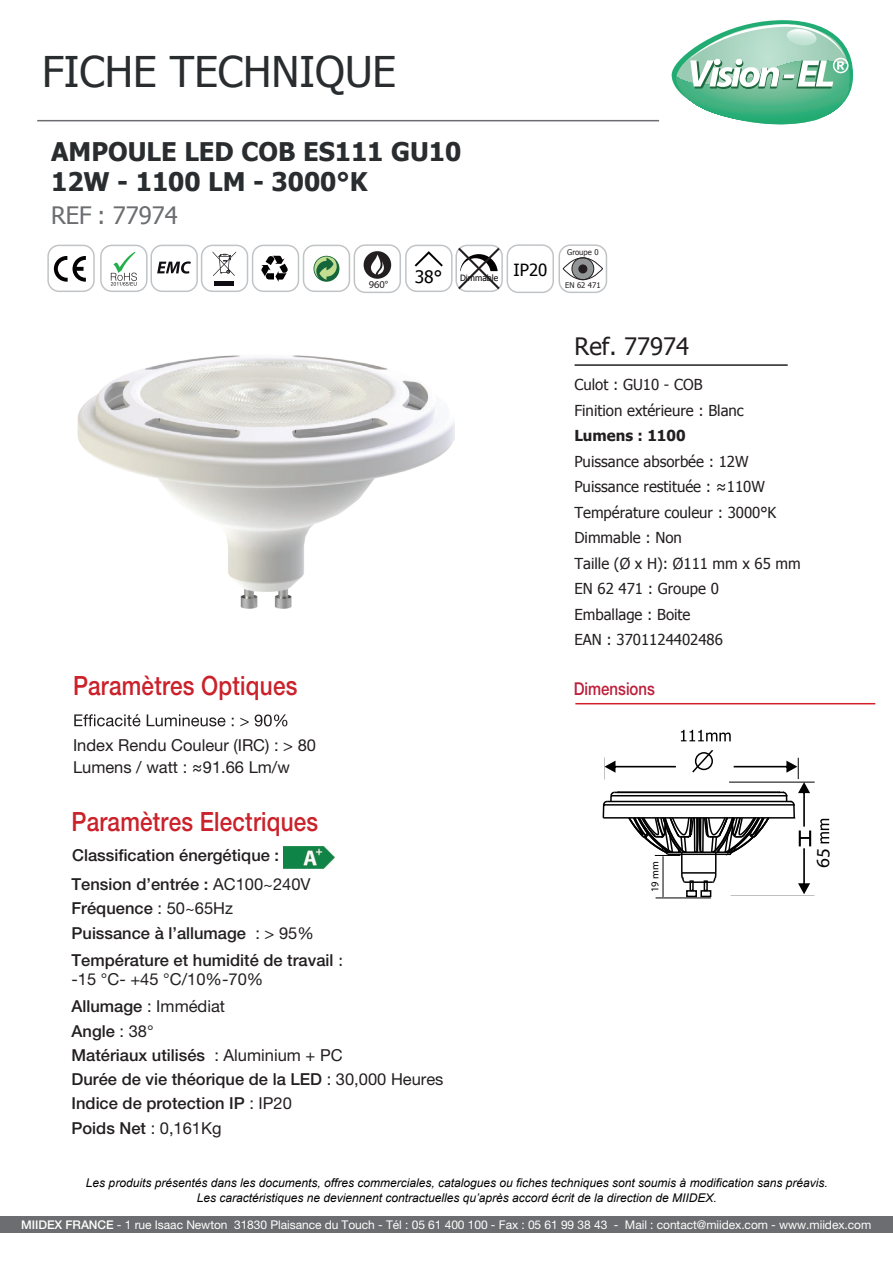
<style>
.page{position:relative;width:893px;height:1263px;background:#fff}
.page>*{position:absolute;margin:0;border:0;box-sizing:border-box;transform-origin:0 0}
.t1{font:42.3px "Tahoma";color:#292d2f}
.t2{font:500 26.55px "Helvetica Neue LT Std";letter-spacing:.01em;color:#cb212b;scale:.85 1}
.t3{font:700 25.65px/30.6px "Tahoma";color:#292d2f}
.t4{font:24px "Tahoma";color:#6c6d70}
.t5{font:24px "Tahoma";color:#231f20}
.t6{font:500 17.7px "Helvetica Neue LT Std";color:#bc1e3b;scale:.85 1}
.t7{font:500 16.5px/24.2px "Helvetica Neue LT Std";color:#231f20}
.t8{font:16.5px/21.6px "Helvetica Neue LT Std";color:#231f20}
.t9{font:15.15px/25.5px "Tahoma";color:#231f20}
.t10{font:700 15.15px "Tahoma";color:#231f20}
.t11{font:italic 12px/14.4px "Arial";color:#000001;text-align:center}
.t12{font:12px "Helvetica Neue LT Std";letter-spacing:-.005em;color:#fff}
.t13{font:10.5px "Myriad Pro";color:#231f20}
.t14{font:10.5px "Myriad Pro";color:#000}
.t15{font:8.7px "Tahoma";color:#000}
.t16{font:7.8px "Tahoma";color:#231f20}
.s1{font-family:"Tahoma";font-size:15.15px}
.s2{font-weight:400}
.s3{font-family:"Tahoma";font-weight:400;font-size:15.15px}
.s4{font-weight:500}
</style>
<div class="page">
<hr style="left:37px;top:120px;width:622px;height:1px;background:#6c6d70">
<svg style="left:672px;top:20px;width:181px;height:105px"></svg>
<svg style="left:74px;top:714px;width:213px;height:12px"></svg>
<hr style="left:575px;top:364px;width:213px;height:2px;background:#231f20">
<div style="left:303px;top:245px;width:47px;height:47px;border:1px solid #c1c4c7;border-radius:11px"></div>
<div style="left:100px;top:245px;width:48px;height:47px;border:1px solid #c1c4c7;border-radius:11px"></div>
<div style="left:47px;top:245px;width:48px;height:47px;border:1px solid #c1c4c7;border-radius:11px"></div>
<div style="left:150px;top:245px;width:48px;height:47px;border:1px solid #c1c4c7;border-radius:11px"></div>
<div style="left:201px;top:245px;width:47px;height:47px;border:1px solid #c1c4c7;border-radius:11px"></div>
<div style="left:252px;top:245px;width:47px;height:47px;border:1px solid #c1c4c7;border-radius:11px"></div>
<svg style="left:54px;top:256px;width:32px;height:26px"></svg>
<svg style="left:157px;top:261px;width:34px;height:13px"></svg>
<svg style="left:213px;top:251px;width:23px;height:25px"></svg>
<div style="left:214px;top:281px;width:20px;height:5px;background:#0f0c12"></div>
<svg style="left:261px;top:256px;width:27px;height:26px"></svg>
<svg style="left:313px;top:256px;width:26px;height:26px"></svg>
<div style="left:405px;top:245px;width:48px;height:47px;border:1px solid #c1c4c7;border-radius:11px"></div>
<div style="left:455px;top:245px;width:48px;height:47px;border:1px solid #c1c4c7;border-radius:11px"></div>
<div style="left:507px;top:244px;width:47px;height:49px;border:1px solid #c1c4c7;border-radius:11px"></div>
<div style="left:354px;top:244px;width:47px;height:49px;border:1px solid #c1c4c7;border-radius:11px"></div>
<div style="left:364px;top:251px;width:27px;height:28px;background:#231f20;border-radius:50%"></div>
<svg style="left:371px;top:254px;width:13px;height:21px"></svg>
<svg style="left:111px;top:252px;width:26px;height:34px"></svg>
<svg style="left:456px;top:245px;width:46px;height:47px"></svg>
<img style="left:284px;top:846px;width:51px;height:22px">
<img style="left:77px;top:355px;width:378px;height:253px">
<div style="left:558px;top:244px;width:49px;height:49px;border:1px solid #c1c4c7;border-radius:11px"></div>
<div style="left:572px;top:257px;width:22px;height:23px;background:#929697;border:1px solid #231f20;border-radius:50%"></div>
<div style="left:563px;top:257px;width:40px;height:23px;border:1px solid #231f20;border-radius:50%"></div>
<div style="left:578px;top:264px;width:9px;height:9px;background:#231f20;border-radius:50%"></div>
<hr style="left:575px;top:703px;width:300px;height:1px;background:#d01f26">
<div style="left:0;top:1216px;width:893px;height:17px;background:#6c6d70"></div>
<svg style="left:604px;top:761px;width:72px;height:12px"></svg>
<svg style="left:692px;top:750px;width:21px;height:23px"></svg>
<svg style="left:734px;top:761px;width:63px;height:12px"></svg>
<svg style="left:681px;top:730px;width:50px;height:11px"></svg>
<hr style="left:603px;top:817px;width:191px;height:1px;background:#000">
<hr style="left:604px;top:804px;width:190px;height:2px;background:#000">
<hr style="left:607px;top:801px;width:183px;height:1px;background:#000">
<hr style="left:611px;top:795px;width:175px;height:1px;background:#000">
<hr style="left:618px;top:791px;width:161px;height:2px;background:#000">
<svg style="left:602px;top:791px;width:18px;height:27px"></svg>
<svg style="left:627px;top:817px;width:144px;height:82px"></svg>
<svg style="left:415px;top:251px;width:28px;height:16px"></svg>
<svg style="left:777px;top:782px;width:53px;height:112px"></svg>
<h1 class="t1" style="left:42px;top:43px;width:356px">FICHE TECHNIQUE</h1>
<h3 class="t3" style="left:51px;top:135px;width:412px">AMPOULE LED COB ES111 GU10<br>12W - 1100 LM - 3000°K</h3>
<h3 class="t4" style="left:51px;top:199px;width:128px">REF : 77974</h3>
<p class="t13" style="left:369px;top:278px;width:21px">960°</p>
<p class="t15" style="left:460px;top:272px;width:89px">Dimmable <sup>IP20</sup></p>
<p class="t16" style="left:567px;top:246px;width:33px">Groupe 0</p>
<p class="t16" style="left:565px;top:280px;width:37px">EN 62 471</p>
<h2 class="t2" style="left:73px;top:670px;width:265px">Paramètres Optiques</h2>
<p class="t8" style="left:73px;top:734px;width:245px">Index Rendu Couleur (IRC) : &gt; 80<br>Lumens / watt : <span class="s1">≈</span>91.66 Lm/w</p>
<h2 class="t2" style="left:72px;top:806px;width:292px">Paramètres Electriques</h2>
<p class="t7" style="left:72px;top:843px;width:208px">Classification énergétique :</p>
<p class="t7" style="left:72px;top:872px;width:244px">Tension d’entrée : <span class="s2">AC100~240V<br></span>Fréquence <span class="s2">: 50~65Hz<br></span>Puissance à l’allumage <span class="s2">: &gt; 95%</span></p>
<p class="t7" style="left:72px;top:950px;width:273px;line-height:19.8px">Température et humidité de travail <span class="s3">: </span><span class="s2">-15 °C- +45 °C/10%-70%</span></p>
<p class="t7" style="left:72px;top:994px;width:374px">Allumage <span class="s2">: Immédiat<br></span>Angle <span class="s2">: 38°<br></span>Matériaux utilisés <span class="s2">: Aluminium + PC<br></span>Durée de vie théorique de la LED <span class="s2">: 30,000 Heures<br></span>Indice de protection IP <span class="s2">: IP20<br></span>Poids Net <span class="s2">: 0,161Kg</span></p>
<h3 class="t5" style="left:575px;top:330px;width:116px">Ref. 77974</h3>
<p class="t9" style="left:574px;top:371px;width:171px">Culot : GU10 - COB<br>Finition extérieure : Blanc</p>
<p class="t10" style="left:574px;top:425px;width:113px">Lumens : 1100</p>
<p class="t9" style="left:574px;top:448px;width:228px">Puissance absorbée : 12W<br>Puissance restituée : ≈110W<br>Température couleur : 3000°K<br>Dimmable : Non<br>Taille (Ø x H): Ø111 mm x 65 mm<br>EN 62 471 : Groupe 0<br>Emballage : Boite<br>EAN : 3701124402486</p>
<p class="t6" style="left:574px;top:678px;width:97px">Dimensions</p>
<p class="t14" style="left:649px;top:892px;width:32px;rotate:-90deg">19 mm</p>
<p class="t11" style="left:86px;top:1176px;width:743px">Les produits présentés dans les documents, offres commerciales, catalogues ou fiches techniques sont soumis à modification sans préavis.<br>Les caractéristiques ne deviennent contractuelles qu’après accord écrit de la direction de MIIDEX.</p>
<p class="t12" style="left:21px;top:1218px;width:851px"><span class="s4">MIIDEX FRANCE</span> - 1 rue Isaac Newton 31830 Plaisance du Touch - Tél : 05 61 400 100 - Fax : 05 61 99 38 43 - Mail : contact@miidex.com - www.miidex.com</p>
</div>
